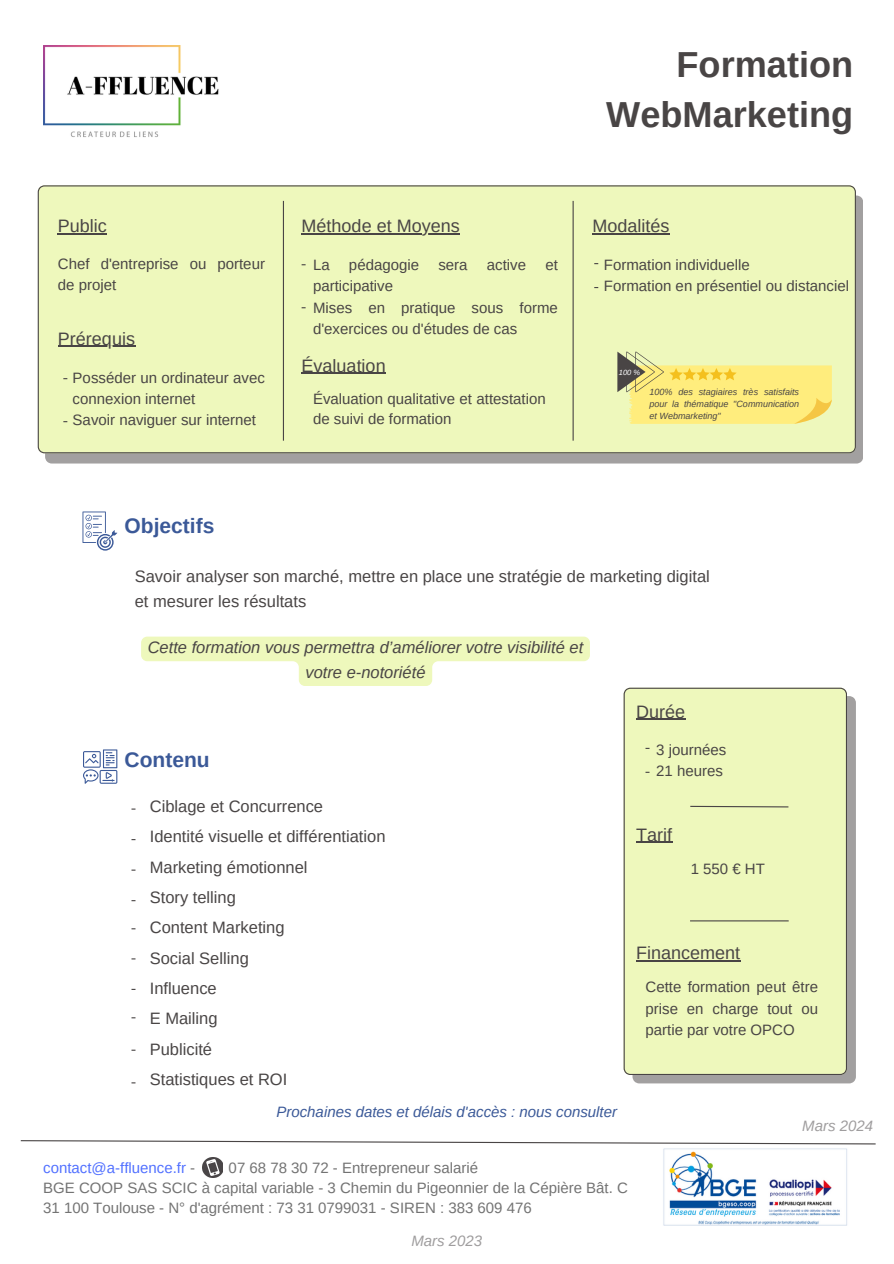
<style>
.page{position:relative;width:894px;height:1264px;background:#fff}
.page>*{position:absolute;margin:0;border:0;box-sizing:border-box;transform-origin:0 0}
.t1{font:700 36.15px/49.8px "Arimo";color:#494545;text-align:right}
.t2{font:700 21px "Arimo";color:#3b5998}
.t3{font:18px "Arimo";color:#494545}
.t4{font:16.5px/30.3px "Arimo";color:#494545}
.t5{font:italic 16.5px/24.8px "Arimo";color:#494545;text-align:center}
.t6{font:15px/21.3px "Arimo";color:#494545}
.t7{font:15px/20.2px "Arimo";color:#737373}
.t8{font:italic 15px "Arimo";color:#3b5998}
.t9{font:15px "Arimo";color:#5271ff}
.t10{font:italic 15px "Arimo";color:#9f9d9e}
.t11{font:italic 9px/12px "Arimo";color:#494545;text-align:justify}
.t12{font:italic 7.5px "Arimo";color:#fff}
.s1{color:#737373}
</style>
<div class="page">
<img style="left:43px;top:45px;width:176px;height:92px">
<svg style="left:45px;top:195px;width:817px;height:268px;fill:#a2a0a0"></svg>
<div style="left:38px;top:185px;width:817px;height:268px;background:#eef8bc"></div>
<hr style="left:283px;top:201px;width:1px;height:239px;background:#494545">
<hr style="left:572px;top:201px;width:1px;height:239px;background:#494545">
<svg style="left:82px;top:511px;width:35px;height:39px"></svg>
<svg style="left:632px;top:696px;width:223px;height:387px;fill:#a2a0a0"></svg>
<div style="left:623px;top:687px;width:223px;height:387px;background:#eef8bc"></div>
<svg style="left:20px;top:1140px;width:856px;height:5px"></svg>
<img style="left:203px;top:1157px;width:19px;height:20px">
<img style="left:663px;top:1148px;width:184px;height:77px">
<svg style="left:689px;top:805px;width:100px;height:3px"></svg>
<hr style="left:689px;top:920px;width:99px;height:1px;background:#494545">
<svg style="left:83px;top:749px;width:34px;height:34px"></svg>
<hr style="left:58px;top:346px;width:77px;height:1px;background:#494545">
<hr style="left:58px;top:233px;width:49px;height:1px;background:#494545">
<hr style="left:592px;top:233px;width:77px;height:1px;background:#494545">
<hr style="left:301px;top:233px;width:158px;height:1px;background:#494545">
<hr style="left:301px;top:373px;width:84px;height:1px;background:#494545">
<svg style="left:141px;top:636px;width:448px;height:50px"></svg>
<hr style="left:636px;top:718px;width:49px;height:2px;background:#494545">
<hr style="left:636px;top:841px;width:36px;height:1px;background:#494545">
<hr style="left:636px;top:960px;width:104px;height:1px;background:#494545">
<svg style="left:617px;top:351px;width:214px;height:73px"></svg>
<h5 class="t1" style="left:606px;top:40px;width:248px">Formation<br>WebMarketing</h5>
<p class="t3" style="left:58px;top:215px;width:50px">Public</p>
<h3 class="t3" style="left:301px;top:215px;width:160px">Méthode et Moyens</h3>
<h5 class="t3" style="left:592px;top:215px;width:79px">Modalités</h5>
<h5 class="t6" style="left:58px;top:254px;width:208px;line-height:20.2px">Chef d'entreprise ou porteur de projet</h5>
<h5 class="t6" style="left:313px;top:254px;width:18px">La</h5>
<h5 class="t6" style="left:349px;top:254px;width:72px">pédagogie</h5>
<h5 class="t6" style="left:438px;top:254px;width:31px">sera</h5>
<h5 class="t6" style="left:486px;top:254px;width:41px">active</h5>
<h5 class="t6" style="left:545px;top:254px;width:14px">et</h5>
<h5 class="t6" style="left:313px;top:275px;width:82px">participative</h5>
<h3 class="t6" style="left:313px;top:297px;width:246px">Mises en pratique sous forme d'exercices ou d'études de cas</h3>
<h5 class="t6" style="left:603px;top:254px;width:247px">Formation individuelle<br>Formation en présentiel ou distanciel</h5>
<h3 class="t3" style="left:58px;top:328px;width:79px">Prérequis</h3>
<p class="t6" style="left:73px;top:366px;width:194px">Posséder un ordinateur avec connexion internet</p>
<h3 class="t6" style="left:73px;top:409px;width:185px">Savoir naviguer sur internet</h3>
<p class="t3" style="left:301px;top:355px;width:86px">Évaluation</p>
<p class="t6" style="left:313px;top:388px;width:234px;line-height:20.2px">Évaluation qualitative et attestation de suivi de formation</p>
<h3 class="t12" style="left:618px;top:368px;width:23px">100 %</h3>
<p class="t11" style="left:649px;top:385px;width:151px">100% des stagiaires très satisfaits pour la thématique "Communication et Webmarketing"</p>
<p class="t2" style="left:124px;top:513px;width:91px">Objectifs</p>
<p class="t4" style="left:135px;top:564px;width:576px;line-height:24.8px">Savoir analyser son marché, mettre en place une stratégie de marketing digital et mesurer les résultats</p>
<p class="t5" style="left:148px;top:635px;width:437px">Cette formation vous permettra d’améliorer votre visibilité et votre e-notoriété</p>
<h2 class="t2" style="left:124px;top:747px;width:87px">Contenu</h2>
<h3 class="t4" style="left:150px;top:790px;width:237px">Ciblage et Concurrence<br>Identité visuelle et différentiation<br>Marketing émotionnel<br>Story telling<br>Content Marketing<br>Social Selling<br>Influence<br>E Mailing<br>Publicité<br>Statistiques et ROI</h3>
<h3 class="t8" style="left:276px;top:1103px;width:342px">Prochaines dates et délais d'accès : nous consulter</h3>
<p class="t3" style="left:636px;top:701px;width:51px">Durée</p>
<p class="t6" style="left:656px;top:738px;width:72px">3 journées</p>
<h3 class="t6" style="left:656px;top:760px;width:68px">21 heures</h3>
<p class="t3" style="left:636px;top:824px;width:37px">Tarif</p>
<h5 class="t6" style="left:690px;top:858px;width:76px">1 550 € HT</h5>
<h6 class="t3" style="left:636px;top:943px;width:106px">Financement</h6>
<p class="t6" style="left:645px;top:976px;width:174px;text-align:justify">Cette formation peut être prise en charge tout ou partie par votre OPCO</p>
<p class="t10" style="left:802px;top:1117px;width:72px">Mars 2024</p>
<p class="t7" style="left:43px;top:1157px;width:586px;text-indent:185px">07 68 78 30 72 - Entrepreneur salarié<br>BGE COOP SAS SCIC à capital variable - 3 Chemin du Pigeonnier de la Cépière Bât. C<br>31 100 Toulouse - N° d'agrément : 73 31 0799031 - SIREN : 383 609 476</p>
<p class="t9" style="left:43px;top:1159px;width:153px">contact@a-ffluence.fr <span class="s1">-</span></p>
<h3 class="t10" style="left:411px;top:1231px;width:72px">Mars 2023</h3>
</div>
